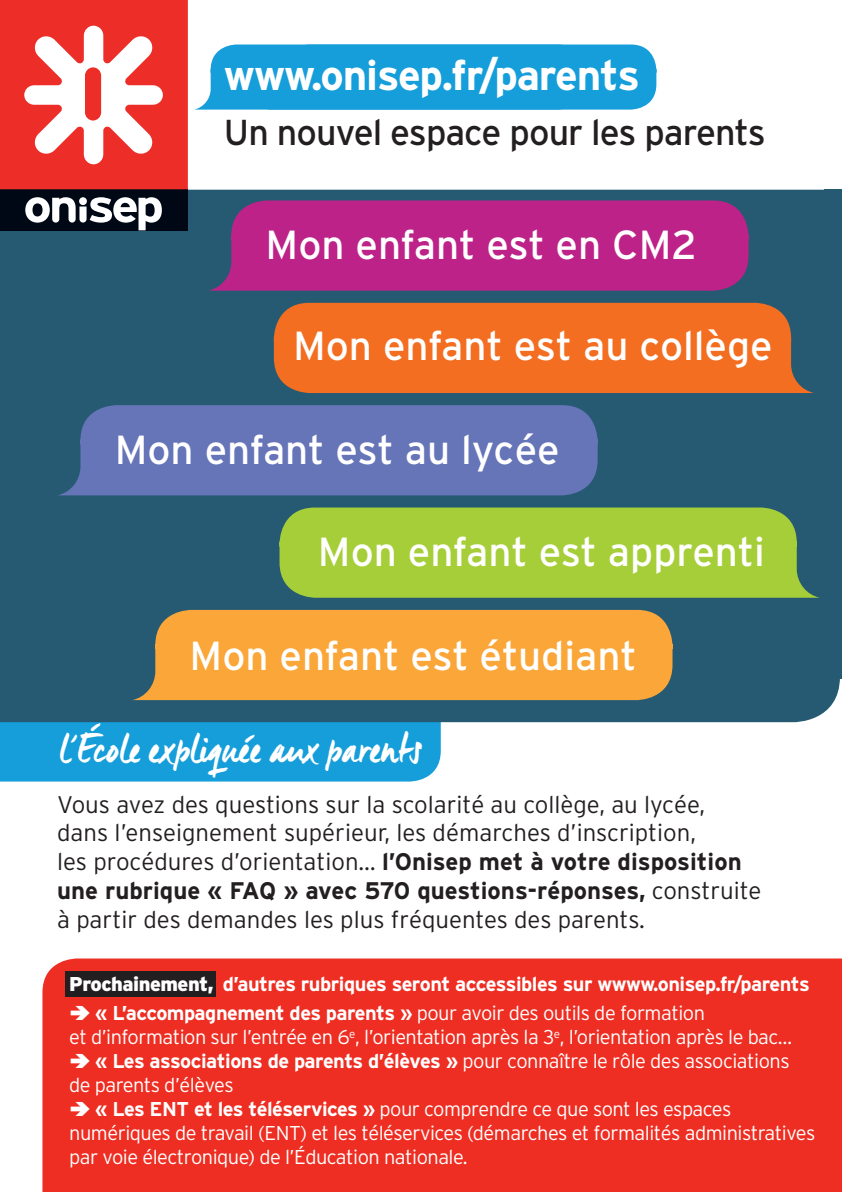
<style>
.page{position:relative;width:842px;height:1192px;background:#fff}
.page>*{position:absolute;margin:0;border:0;box-sizing:border-box;transform-origin:0 0}
.t1{font:700 42px "Interstate";letter-spacing:-.025em;color:#fff}
.t2{font:41.6px "Manus";color:#fff}
.t3{font:40.6px "Interstate";color:#fff}
.t4{font:36px "Interstate";letter-spacing:-.025em;color:#231f20}
.t5{font:300 24px/28.8px "Interstate";color:#231f20}
.t6{font:300 20px "Interstate";letter-spacing:-.025em;color:#fff}
.t7{font:700 20px/29.6px "Interstate";letter-spacing:-.025em;color:#fff}
.s1{font-weight:700}
.s2{font-weight:900}
.s3{font-weight:300}
</style>
<div class="page">
<div style="left:194px;top:45px;width:462px;height:65px;background:#159eda"></div>
<div style="left:0;top:722px;width:441px;height:59px;background:#159eda"></div>
<div style="left:0;top:190px;width:840px;height:532px;background:#265a73"></div>
<div style="left:0;top:189px;width:188px;height:41px;background:#000816"></div>
<div style="left:0;top:0;width:188px;height:189px;background:#ec2d28"></div>
<svg style="left:24px;top:26px;width:139px;height:138px"></svg>
<svg style="left:25px;top:197px;width:137px;height:33px"></svg>
<svg style="left:208px;top:200px;width:540px;height:91px;background:#b32587"></svg>
<div style="left:274px;top:303px;width:540px;height:90px;background:#f36e21"></div>
<div style="left:57px;top:405px;width:540px;height:90px;background:#6674b8"></div>
<svg style="left:279px;top:507px;width:541px;height:91px;background:#9dc63c"></svg>
<div style="left:42px;top:958px;width:800px;height:234px;background:#ee2e22"></div>
<div style="left:66px;top:971px;width:150px;height:26px;background:#231f20"></div>
<div style="left:132px;top:610px;width:540px;height:90px;background:#faa639"></div>
<div style="left:824px;top:190px;width:18px;height:489px;background:#265a73"></div>
<svg style="left:71px;top:1005px;width:19px;height:15px"></svg>
<svg style="left:71px;top:1053px;width:19px;height:15px"></svg>
<svg style="left:71px;top:1101px;width:19px;height:15px"></svg>
<h1 class="t1" style="left:224px;top:50px;width:417px">www.onisep.fr/parents</h1>
<h3 class="t4" style="left:224px;top:111px;width:543px">Un nouvel espace pour les parents</h3>
<h3 class="t3" style="left:265px;top:220px;width:433px">Mon enfant est en CM2</h3>
<h3 class="t3" style="left:293px;top:321px;width:481px">Mon enfant est au collège</h3>
<h3 class="t3" style="left:115px;top:425px;width:446px">Mon enfant est au lycée</h3>
<h3 class="t3" style="left:318px;top:527px;width:448px">Mon enfant est apprenti</h3>
<h3 class="t3" style="left:190px;top:631px;width:448px">Mon enfant est étudiant</h3>
<h2 class="t2" style="left:60px;top:723px;width:364px">l’École expliquée aux parents</h2>
<p class="t5" style="left:57px;top:789px;width:705px">Vous avez des questions sur la scolarité au collège, au lycée, dans l’enseignement supérieur, les démarches d’inscription,<br>les procédures d’orientation… <span class="s1">l’Onisep met à votre disposition une rubrique « FAQ » avec 570 questions-réponses,</span> construite à partir des demandes les plus fréquentes des parents.</p>
<p class="t7" style="left:95px;top:968px;width:716px;text-indent:-26px"><span class="s2">Prochainement,</span> d’autres rubriques seront accessibles sur wwww.onisep.fr/parents « L’accompagnement des parents » <span class="s3">pour avoir des outils de formation</span></p>
<p class="t6" style="left:69px;top:1025px;width:724px">et d’information sur l’entrée en 6<sup>e</sup>, l’orientation après la 3<sup>e</sup>, l’orientation après le bac…</p>
<p class="t7" style="left:95px;top:1046px;width:696px">« Les associations de parents d’élèves » <span class="s3">pour connaître le rôle des associations</span></p>
<p class="t6" style="left:69px;top:1073px;width:166px">de parents d’élèves</p>
<p class="t6" style="left:95px;top:1097px;width:638px"><span class="s1">« Les ENT et les téléservices »</span> pour comprendre ce que sont les espaces</p>
<p class="t6" style="left:69px;top:1121px;width:747px">numériques de travail (ENT) et les téléservices (démarches et formalités administratives</p>
<p class="t6" style="left:69px;top:1145px;width:400px">par voie électronique) de l’Éducation nationale.</p>
</div>
